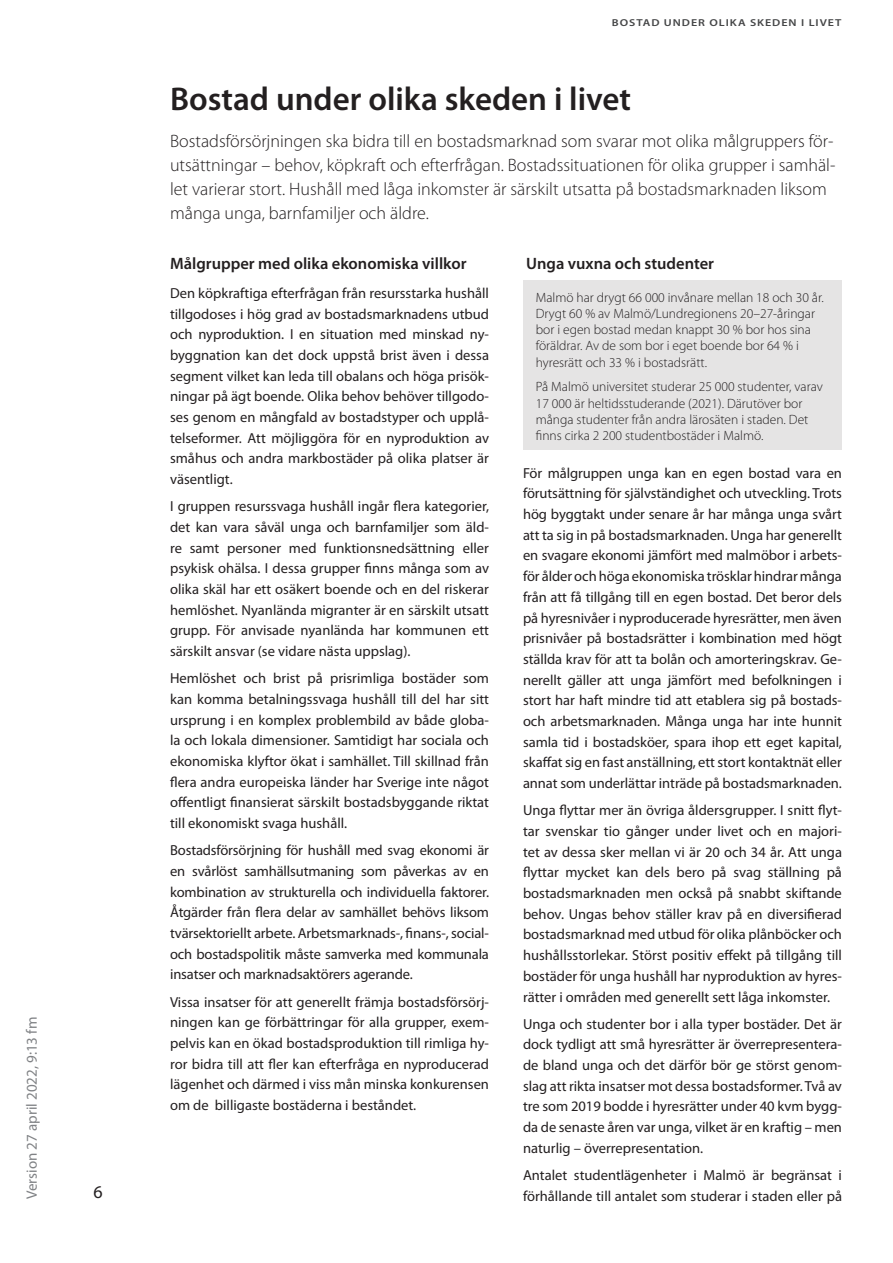
<style>
.page{position:relative;width:893px;height:1263px;background:#fff}
.page>*{position:absolute;margin:0;border:0;box-sizing:border-box;transform-origin:0 0}
.Rubrik{font:600 33px "Myriad Pro";color:#231f20}
.Ingress_1{font:300 18px/24px "Myriad Pro";color:#231f20}
.t1{font:18px "Myriad Pro";color:#231f20}
.Underrubrik{font:600 16.5px "Myriad Pro";color:#231f20}
.Brödtext_utan{font:600 16.5px "Myriad Pro";color:#231f20}
.t2{font:15px "Myriad Pro";color:#808285}
.Brödtext_utan-2{font:14.55px/20.7px "Myriad Pro";color:#231f20;text-align:justify}
.Bildtext{font:300 13.5px/16.2px "Myriad Pro";color:#231f20}
.t3{font:600 10.05px "Myriad Pro";letter-spacing:.08em;color:#454647;scale:1.19 1}
</style>
<div class="page">
<div style="left:523px;top:280px;width:319px;height:169px;background:#e5e4e4"></div>
<p class="t2" style="left:22px;top:1199px;width:184px;rotate:-90deg">Version 27 april 2022, 9:13 fm</p>
<p class="t1" style="left:94px;top:1181px;width:11px">6</p>
<p class="t3" style="left:612px;top:17px;width:194px">BOSTAD UNDER OLIKA SKEDEN I LIVET</p>
<p class="Rubrik" style="left:170px;top:80px;width:463px">Bostad under olika skeden i livet</p>
<p class="Ingress_1" style="left:170px;top:129px;width:667px">Bostadsförsörjningen ska bidra till en bostadsmarknad som svarar mot olika målgruppers för&shy;utsättningar – behov, köpkraft och efterfrågan. Bostadssituationen för olika grupper i samhäl&shy;let varierar stort. Hushåll med låga inkomster är särskilt utsatta på bostadsmarknaden liksom många unga, barnfamiljer och äldre.</p>
<p class="Underrubrik" style="left:170px;top:254px;width:298px">Målgrupper med olika ekonomiska villkor</p>
<p class="Brödtext_utan-2" style="left:170px;top:282px;width:320px">Den köpkraftiga efterfrågan från resursstarka hushåll tillgodoses i hög grad av bostadsmarknadens utbud och nyproduktion. I en situation med minskad ny&shy;byggnation kan det dock uppstå brist även i dessa segment vilket kan leda till obalans och höga prisök&shy;ningar på ägt boende. Olika behov behöver tillgodo&shy;ses genom en mångfald av bostadstyper och upplå&shy;telseformer. Att möjliggöra för en nyproduktion av småhus och andra markbostäder på olika platser är väsentligt.</p>
<p class="Brödtext_utan-2" style="left:170px;top:496px;width:320px">I gruppen resurssvaga hushåll ingår flera kategorier, det kan vara såväl unga och barnfamiljer som äld&shy;re samt personer med funktionsnedsättning eller psykisk ohälsa. I dessa grupper finns många som av olika skäl har ett osäkert boende och en del riskerar hemlöshet. Nyanlända migranter är en särskilt utsatt grupp. För anvisade nyanlända har kommunen ett särskilt ansvar (se vidare nästa uppslag).</p>
<p class="Brödtext_utan-2" style="left:170px;top:668px;width:320px">Hemlöshet och brist på prisrimliga bostäder som kan komma betalningssvaga hushåll till del har sitt ursprung i en komplex problembild av både globa&shy;la och lokala dimensioner. Samtidigt har sociala och ekonomiska klyftor ökat i samhället. Till skillnad från flera andra europeiska länder har Sverige inte något offentligt finansierat särskilt bostadsbyggande riktat till ekonomiskt svaga hushåll.</p>
<p class="Brödtext_utan-2" style="left:170px;top:840px;width:320px">Bostadsförsörjning för hushåll med svag ekonomi är en svårlöst samhällsutmaning som påverkas av en kombination av strukturella och individuella faktorer.<br>Åtgärder från flera delar av samhället behövs liksom tvärsektoriellt arbete. Arbetsmarknads-, finans-, social&shy;och bostadspolitik måste samverka med kommunala insatser och marknadsaktörers agerande.</p>
<p class="Brödtext_utan-2" style="left:170px;top:991px;width:320px">Vissa insatser för att generellt främja bostadsförsörj&shy;ningen kan ge förbättringar för alla grupper, exem&shy;pelvis kan en ökad bostadsproduktion till rimliga hy&shy;ror bidra till att fler kan efterfråga en nyproducerad lägenhet och därmed i viss mån minska konkurensen om de billigaste bostäderna i beståndet.</p>
<p class="Brödtext_utan" style="left:526px;top:254px;width:189px">Unga vuxna och studenter</p>
<p class="Bildtext" style="left:536px;top:289px;width:290px">Malmö har drygt 66 000 invånare mellan 18 och 30 år.<br>Drygt 60 % av Malmö/Lundregionens 20–27-åringar bor i egen bostad medan knappt 30 % bor hos sina föräldrar. Av de som bor i eget boende bor 64 % i hyresrätt och 33 % i bostadsrätt.</p>
<p class="Bildtext" style="left:536px;top:379px;width:288px">På Malmö universitet studerar 25 000 studenter, varav 17 000 är heltidsstuderande (2021). Därutöver bor många studenter från andra lärosäten i staden. Det finns cirka 2 200 studentbostäder i Malmö.</p>
<p class="Brödtext_utan-2" style="left:523px;top:462px;width:320px">För målgruppen unga kan en egen bostad vara en förutsättning för självständighet och utveckling. Trots hög byggtakt under senare år har många unga svårt att ta sig in på bostadsmarknaden. Unga har generellt en svagare ekonomi jämfört med malmöbor i arbets&shy;för ålder och höga ekonomiska trösklar hindrar många från att få tillgång till en egen bostad. Det beror dels på hyresnivåer i nyproducerade hyresrätter, men även prisnivåer på bostadsrätter i kombination med högt ställda krav för att ta bolån och amorteringskrav. Ge&shy;nerellt gäller att unga jämfört med befolkningen i stort har haft mindre tid att etablera sig på bostads&shy;och arbetsmarknaden. Många unga har inte hunnit samla tid i bostadsköer, spara ihop ett eget kapital, skaffat sig en fast anställning, ett stort kontaktnät eller annat som underlättar inträde på bostadsmarknaden.</p>
<p class="Brödtext_utan-2" style="left:523px;top:800px;width:320px">Unga flyttar mer än övriga åldersgrupper. I snitt flyt&shy;tar svenskar tio gånger under livet och en majori&shy;tet av dessa sker mellan vi är 20 och 34 år. Att unga flyttar mycket kan dels bero på svag ställning på bostadsmarknaden men också på snabbt skiftande behov. Ungas behov ställer krav på en diversifierad bostadsmarknad med utbud för olika plånböcker och hushållsstorlekar. Störst positiv effekt på tillgång till bostäder för unga hushåll har nyproduktion av hyres&shy;rätter i områden med generellt sett låga inkomster.</p>
<p class="Brödtext_utan-2" style="left:523px;top:1013px;width:320px">Unga och studenter bor i alla typer bostäder. Det är dock tydligt att små hyresrätter är överrepresentera&shy;de bland unga och det därför bör ge störst genom&shy;slag att rikta insatser mot dessa bostadsformer. Två av tre som 2019 bodde i hyresrätter under 40 kvm bygg&shy;da de senaste åren var unga, vilket är en kraftig – men naturlig – överrepresentation.</p>
<p class="Brödtext_utan-2" style="left:523px;top:1164px;width:320px">Antalet studentlägenheter i Malmö är begränsat i förhållande till antalet som studerar i staden eller på</p>
</div>
